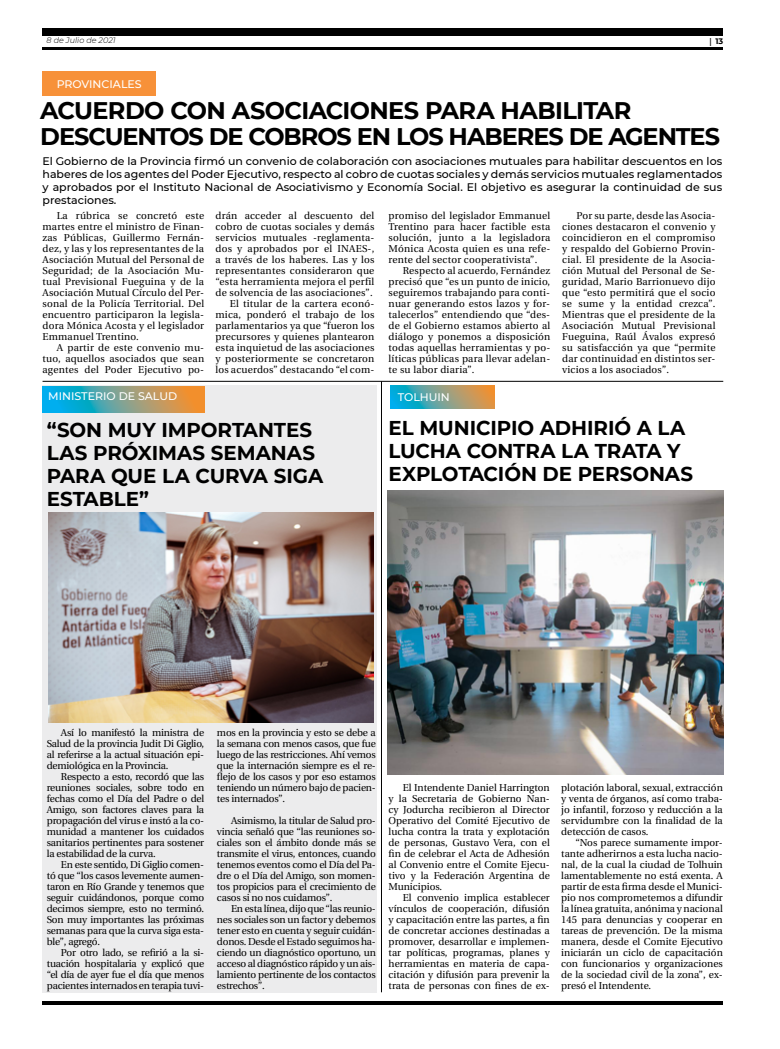
<style>
.page{position:relative;width:780px;height:1049px;background:#fff}
.page>*{position:absolute;margin:0;border:0;box-sizing:border-box;transform-origin:0 0}
.t1{font:700 24px/26px "Montserrat";letter-spacing:-.04em;color:#000}
.t2{font:700 20px/23px "Montserrat";letter-spacing:-.005em;color:#000}
.t3{font:500 11px/13px "Montserrat";color:#000;text-align:justify}
.t4{font:500 11px "Montserrat";color:#fff}
.t5{font:10px/11px "Utopia";letter-spacing:.02em;color:#000;text-align:justify}
.t6{font:italic 300 8px "Montserrat";color:#000}
.t7{font:700 8px "Montserrat";color:#000}
.s1{font-family:"Utopia"}
</style>
<div class="page">
<hr style="left:43px;top:48px;width:680px;height:2px;background:#000">
<div style="left:43px;top:28px;width:680px;height:7px;background:#000"></div>
<hr style="left:43px;top:1001px;width:680px;height:4px;background:#000">
<div style="left:42px;top:385px;width:334px;height:607px;background:#ececed"></div>
<svg style="left:391px;top:386px;width:103px;height:23px;background:#77a08f"></svg>
<div style="left:43px;top:72px;width:113px;height:24px;background:#f79139"></div>
<hr style="left:43px;top:381px;width:680px;height:1px;background:#000">
<hr style="left:381px;top:381px;width:1px;height:611px;background:#000">
<svg style="left:43px;top:386px;width:161px;height:26px;background:#77a08e"></svg>
<img style="left:48px;top:513px;width:325px;height:210px">
<img style="left:388px;top:490px;width:335px;height:284px">
<p class="t6" style="left:47px;top:35px;width:71px">8 de Julio de 2021</p>
<p class="t7" style="left:709px;top:35px;width:15px"><span class="s1">|</span> 13</p>
<p class="t4" style="left:57px;top:76px;width:86px">PROVINCIALES</p>
<h1 class="t1" style="left:40px;top:97px;width:681px">ACUERDO CON ASOCIACIONES PARA HABILITAR<br>DESCUENTOS DE COBROS EN LOS HABERES DE AGENTES</h1>
<p class="t3" style="left:43px;top:154px;width:681px">El Gobierno de la Provincia firmó un convenio de colaboración con asociaciones mutuales para habilitar descuentos en los haberes de los agentes del Poder Ejecutivo, respecto al cobro de cuotas sociales y demás servicios mutuales reglamentados y aprobados por el Instituto Nacional de Asociativismo y Economía Social. El objetivo es asegurar la continuidad de sus prestaciones.</p>
<p class="t5" style="left:215px;top:210px;width:160px;text-align:right">drán acceder al descuento del cobro de cuotas sociales y demás servicios mutuales -reglamenta&shy;dos y aprobados por el INAES-, a través de los haberes. Las y los representantes consideraron que “esta herramienta mejora el perfil de solvencia de las asociaciones”.<br>El titular de la cartera econó&shy;mica, ponderó el trabajo de los parlamentarios ya que “fueron los precursores y quienes plantearon esta inquietud de las asociaciones y posteriormente se concretaron los acuerdos” destacando “el com-</p>
<p class="t5" style="left:388px;top:210px;width:163px">promiso del legislador Emmanuel Trentino para hacer factible esta solución, junto a la legisladora Mónica Acosta quien es una refe&shy;rente del sector cooperativista”.</p>
<p class="t5" style="left:388px;top:265px;width:163px;text-indent:14px">Respecto al acuerdo, Fernández precisó que “es un punto de inicio, seguiremos trabajando para conti&shy;nuar generando estos lazos y for&shy;talecerlos” entendiendo que “des&shy;de el Gobierno estamos abierto al diálogo y ponemos a disposición todas aquellas herramientas y po&shy;líticas públicas para llevar adelan&shy;te su labor diaria”.</p>
<p class="t5" style="left:562px;top:210px;width:155px;text-indent:14px">Por su parte, desde las Asocia&shy;ciones destacaron el convenio y coincidieron en el compromiso y respaldo del Gobierno Provin&shy;cial. El presidente de la Asocia&shy;ción Mutual del Personal de Se&shy;guridad, Mario Barrionuevo dijo que “esto permitirá que el socio se sume y la entidad crezca”.<br>Mientras que el presidente de la Asociación Mutual Previsional Fueguina, Raúl Ávalos expresó su satisfacción ya que “permite dar continuidad en distintos ser&shy;vicios a los asociados”.</p>
<p class="t5" style="left:43px;top:210px;width:163px;text-indent:14px">La rúbrica se concretó este martes entre el ministro de Finan&shy;zas Públicas, Guillermo Fernán&shy;dez, y las y los representantes de la Asociación Mutual del Personal de Seguridad; de la Asociación Mu&shy;tual Previsional Fueguina y de la Asociación Mutual Círculo del Per&shy;sonal de la Policía Territorial. Del encuentro participaron la legisla&shy;dora Mónica Acosta y el legislador Emmanuel Trentino.</p>
<p class="t5" style="left:43px;top:342px;width:163px;text-indent:14px">A partir de este convenio mu&shy;tuo, aquellos asociados que sean agentes del Poder Ejecutivo po-</p>
<p class="t4" style="left:48px;top:388px;width:130px">MINISTERIO DE SALUD</p>
<h2 class="t2" style="left:47px;top:417px;width:278px">“SON MUY IMPORTANTES<br>LAS PRÓXIMAS SEMANAS<br>PARA QUE LA CURVA SIGA<br>ESTABLE”</h2>
<p class="t4" style="left:398px;top:390px;width:54px">TOLHUIN</p>
<h2 class="t2" style="left:388px;top:415px;width:306px">EL MUNICIPIO ADHIRIÓ A LA<br>LUCHA CONTRA LA TRATA Y<br>EXPLOTACIÓN DE PERSONAS</h2>
<p class="t5" style="left:47px;top:727px;width:159px;text-indent:14px">Así lo manifestó la ministra de Salud de la provincia Judit Di Giglio, al referirse a la actual situación epi&shy;demiológica en la Provincia.</p>
<p class="t5" style="left:47px;top:771px;width:159px;text-indent:14px">Respecto a esto, recordó que las reuniones sociales, sobre todo en fechas como el Día del Padre o del Amigo, son factores claves para la propagación del virus e instó a la co&shy;munidad a mantener los cuidados sanitarios pertinentes para sostener la estabilidad de la curva.</p>
<p class="t5" style="left:47px;top:859px;width:159px;text-indent:14px">En este sentido, Di Giglio comen&shy;tó que “los casos levemente aumen&shy;taron en Río Grande y tenemos que seguir cuidándonos, porque como decimos siempre, esto no terminó.<br>Son muy importantes las próximas semanas para que la curva siga esta&shy;ble”, agregó.</p>
<p class="t5" style="left:47px;top:947px;width:159px;text-indent:14px">Por otro lado, se refirió a la si&shy;tuación hospitalaria y explicó que “el día de ayer fue el día que menos pacientes internados en terapia tuvi-</p>
<p class="t5" style="left:217px;top:727px;width:160px">mos en la provincia y esto se debe a la semana con menos casos, que fue luego de las restricciones. Ahí vemos que la internación siempre es el re&shy;flejo de los casos y por eso estamos teniendo un número bajo de pacien&shy;tes internados”.</p>
<p class="t5" style="left:217px;top:815px;width:160px;text-indent:14px">Asimismo, la titular de Salud pro&shy;vincia señaló que “las reuniones so&shy;ciales son el ámbito donde más se transmite el virus, entonces, cuando tenemos eventos como el Día del Pa&shy;dre o el Día del Amigo, son momen&shy;tos propicios para el crecimiento de casos si no nos cuidamos”.</p>
<p class="t5" style="left:217px;top:903px;width:160px;text-indent:14px">En esta línea, dijo que “las reunio&shy;nes sociales son un factor y debemos tener esto en cuenta y seguir cuidán&shy;donos. Desde el Estado seguimos ha&shy;ciendo un diagnóstico oportuno, un acceso al diagnóstico rápido y un ais&shy;lamiento pertinente de los contactos estrechos”.</p>
<p class="t5" style="left:388px;top:782px;width:163px;text-indent:14px">El Intendente Daniel Harrington y la Secretaria de Gobierno Nan&shy;cy Jodurcha recibieron al Director Operativo del Comité Ejecutivo de lucha contra la trata y explotación de personas, Gustavo Vera, con el fin de celebrar el Acta de Adhesión al Convenio entre el Comite Ejecu&shy;tivo y la Federación Argentina de Municipios.</p>
<p class="t5" style="left:388px;top:892px;width:163px;text-indent:14px">El convenio implica establecer vínculos de cooperación, difusión y capacitación entre las partes, a fin de concretar acciones destinadas a promover, desarrollar e implemen&shy;tar políticas, programas, planes y herramientas en materia de capa&shy;citación y difusión para prevenir la trata de personas con fines de ex-</p>
<p class="t5" style="left:561px;top:782px;width:163px">plotación laboral, sexual, extracción y venta de órganos, así como traba&shy;jo infantil, forzoso y reducción a la servidumbre con la finalidad de la detección de casos.</p>
<p class="t5" style="left:561px;top:837px;width:163px;text-indent:14px">“Nos parece sumamente impor&shy;tante adherirnos a esta lucha nacio&shy;nal, de la cual la ciudad de Tolhuin lamentablemente no está exenta. A partir de esta firma desde el Munici&shy;pio nos comprometemos a difundir la línea gratuita, anónima y nacional 145 para denuncias y cooperar en tareas de prevención. De la misma manera, desde el Comite Ejecutivo iniciarán un ciclo de capacitación con funcionarios y organizaciones de la sociedad civil de la zona”, ex&shy;presó el Intendente.</p>
</div>
